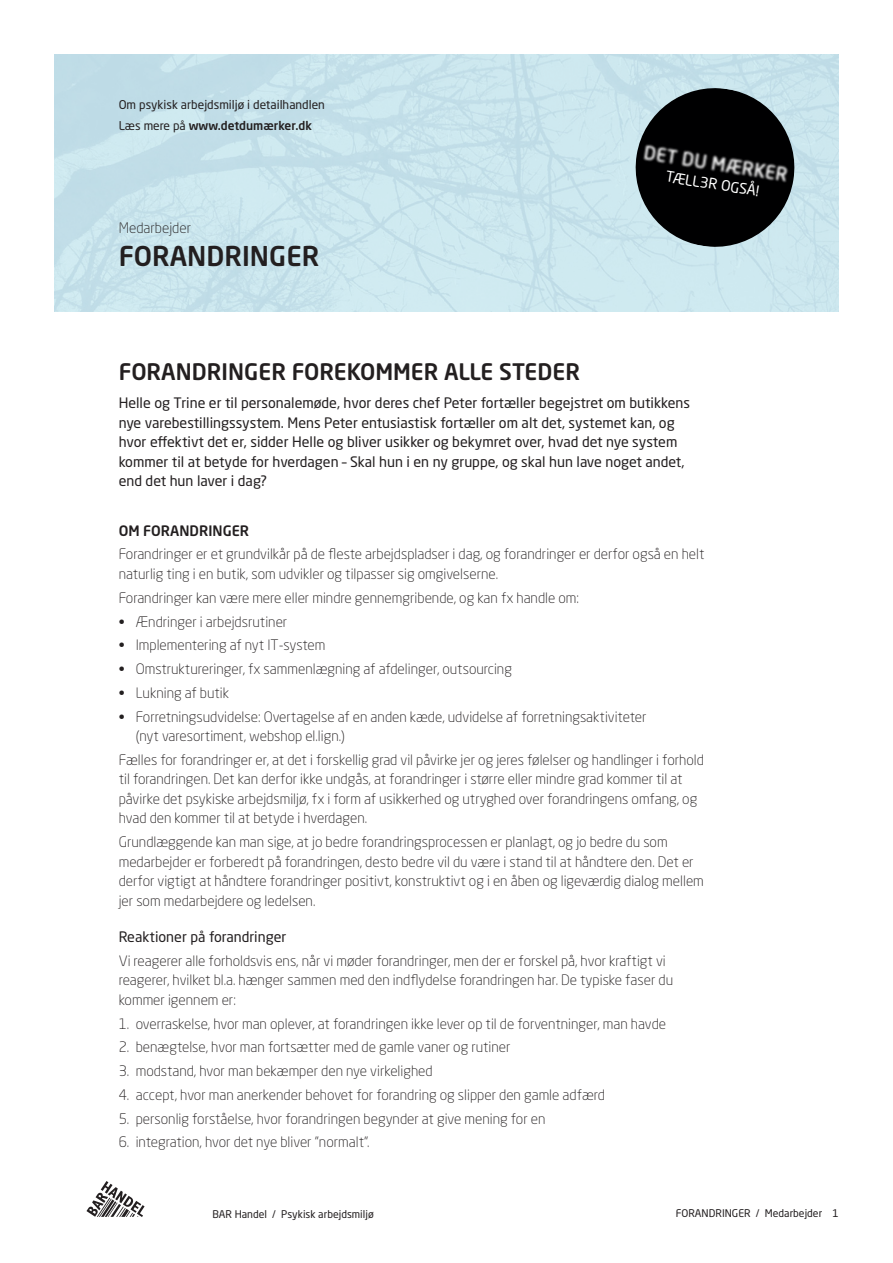
<style>
.page{position:relative;width:893px;height:1263px;background:#fff}
.page>*{position:absolute;margin:0;border:0;box-sizing:border-box;transform-origin:0 0}
.t1{font:500 27px "Neo Sans Std";color:#231f20}
.Overskrift_1{font:500 22.5px "Neo Sans Std";color:#231f20}
.t2{font:14.4px "Neo Sans Std";color:#fff}
.brød{font:300 14.25px/19.5px "Neo Sans Std";color:#231f20}
.brød__1__linje_efter{font:300 14.25px/19.5px "Neo Sans Std";color:#231f20}
.manchet{font:14.25px/19.5px "Neo Sans Std";color:#231f20}
.overskrift_3{font:14.25px "Neo Sans Std";color:#231f20}
.overskrift_2{font:500 14.25px "Neo Sans Std";color:#231f20}
.t3{font:12px/20.7px "Neo Sans Std";color:#231f20}
.t4{font:10.5px "Neo Sans Std";color:#231f20}
.s1{font-weight:500}
.s2{font-weight:400}
</style>
<div class="page">
<svg style="left:86px;top:1181px;width:59px;height:36px"></svg>
<img style="left:54px;top:54px;width:785px;height:257px">
<svg style="left:630px;top:82px;width:170px;height:171px"></svg>
<img style="left:602px;top:103px;width:227px;height:123px">
<p class="t3" style="left:119px;top:94px;width:208px">Om psykisk arbejdsmiljø i detailhandlen<br>Læs mere på <span class="s1">www.detdumærker.dk</span></p>
<p class="brød" style="left:119px;top:218px;width:74px">Medarbejder</p>
<p class="t1" style="left:119px;top:239px;width:202px">FORANDRINGER</p>
<p class="t2" style="left:667px;top:167px;width:96px;rotate:9deg">TÆLL3R OGSÅ!</p>
<p class="Overskrift_1" style="left:119px;top:358px;width:463px">FORANDRINGER FOREKOMMER ALLE STEDER</p>
<p class="manchet" style="left:119px;top:393px;width:573px">Helle og Trine er til personalemøde, hvor deres chef Peter fortæller begejstret om butikkens nye varebestillingssystem. Mens Peter entusiastisk fortæller om alt det, systemet kan, og hvor effektivt det er, sidder Helle og bliver usikker og bekymret over, hvad det nye system kommer til at betyde for hverdagen – Skal hun i en ny gruppe, og skal hun lave noget andet, end det hun laver i dag?</p>
<p class="overskrift_2" style="left:119px;top:521px;width:132px">OM FORANDRINGER</p>
<p class="brød__1__linje_efter" style="left:119px;top:544px;width:587px">Forandringer er et grundvilkår på de fleste arbejdspladser i dag, og forandringer er derfor også en helt naturlig ting i en butik, som udvikler og tilpasser sig omgivelserne.</p>
<p class="brød__1__linje_efter" style="left:119px;top:588px;width:462px">Forandringer kan være mere eller mindre gennemgribende, og kan fx handle om:</p>
<p class="brød" style="left:119px;top:611px;width:170px"><span class="s2">•</span> Ændringer i arbejdsrutiner</p>
<p class="brød" style="left:119px;top:635px;width:208px"><span class="s2">•</span> Implementering af nyt IT-system</p>
<p class="brød" style="left:119px;top:659px;width:395px"><span class="s2">•</span> Omstruktureringer, fx sammenlægning af afdelinger, outsourcing</p>
<p class="brød" style="left:119px;top:683px;width:112px"><span class="s2">•</span> Lukning af butik</p>
<p class="brød" style="left:136px;top:706px;width:512px;text-indent:-17px"><span class="s2">•</span> Forretningsudvidelse: Overtagelse af en anden kæde, udvidelse af forretningsaktiviteter (nyt varesortiment, webshop el.lign.)</p>
<p class="brød" style="left:119px;top:750px;width:587px">Fælles for forandringer er, at det i forskellig grad vil påvirke jer og jeres følelser og handlinger i forhold til forandringen. Det kan derfor ikke undgås, at forandringer i større eller mindre grad kommer til at påvirke det psykiske arbejdsmiljø, fx i form af usikkerhed og utryghed over forandringens omfang, og hvad den kommer til at betyde i hverdagen.</p>
<p class="brød" style="left:119px;top:832px;width:587px">Grundlæggende kan man sige, at jo bedre forandringsprocessen er planlagt, og jo bedre du som medarbejder er forberedt på forandringen, desto bedre vil du være i stand til at håndtere den. Det er derfor vigtigt at håndtere forandringer positivt, konstruktivt og i en åben og ligeværdig dialog mellem jer som medarbejdere og ledelsen.</p>
<p class="overskrift_3" style="left:119px;top:928px;width:169px">Reaktioner på forandringer</p>
<p class="brød__1__linje_efter" style="left:119px;top:951px;width:556px">Vi reagerer alle forholdsvis ens, når vi møder forandringer, men der er forskel på, hvor kraftigt vi reagerer, hvilket bl.a. hænger sammen med den indflydelse forandringen har. De typiske faser du kommer igennem er:</p>
<p class="brød" style="left:119px;top:1013px;width:549px">1. overraskelse, hvor man oplever, at forandringen ikke lever op til de forventninger, man havde</p>
<p class="brød" style="left:119px;top:1037px;width:393px">2. benægtelse, hvor man fortsætter med de gamle vaner og rutiner</p>
<p class="brød" style="left:119px;top:1061px;width:315px">3. modstand, hvor man bekæmper den nye virkelighed</p>
<p class="brød" style="left:119px;top:1085px;width:488px">4. accept, hvor man anerkender behovet for forandring og slipper den gamle adfærd</p>
<p class="brød" style="left:119px;top:1108px;width:428px">5. personlig forståelse, hvor forandringen begynder at give mening for en</p>
<p class="brød" style="left:119px;top:1132px;width:252px">6. integration, hvor det nye bliver ”normalt”.</p>
<p class="t4" style="left:213px;top:1207px;width:163px">BAR Handel / Psykisk arbejdsmiljø</p>
<p class="t4" style="left:676px;top:1207px;width:165px">FORANDRINGER / Medarbejder 1</p>
</div>
